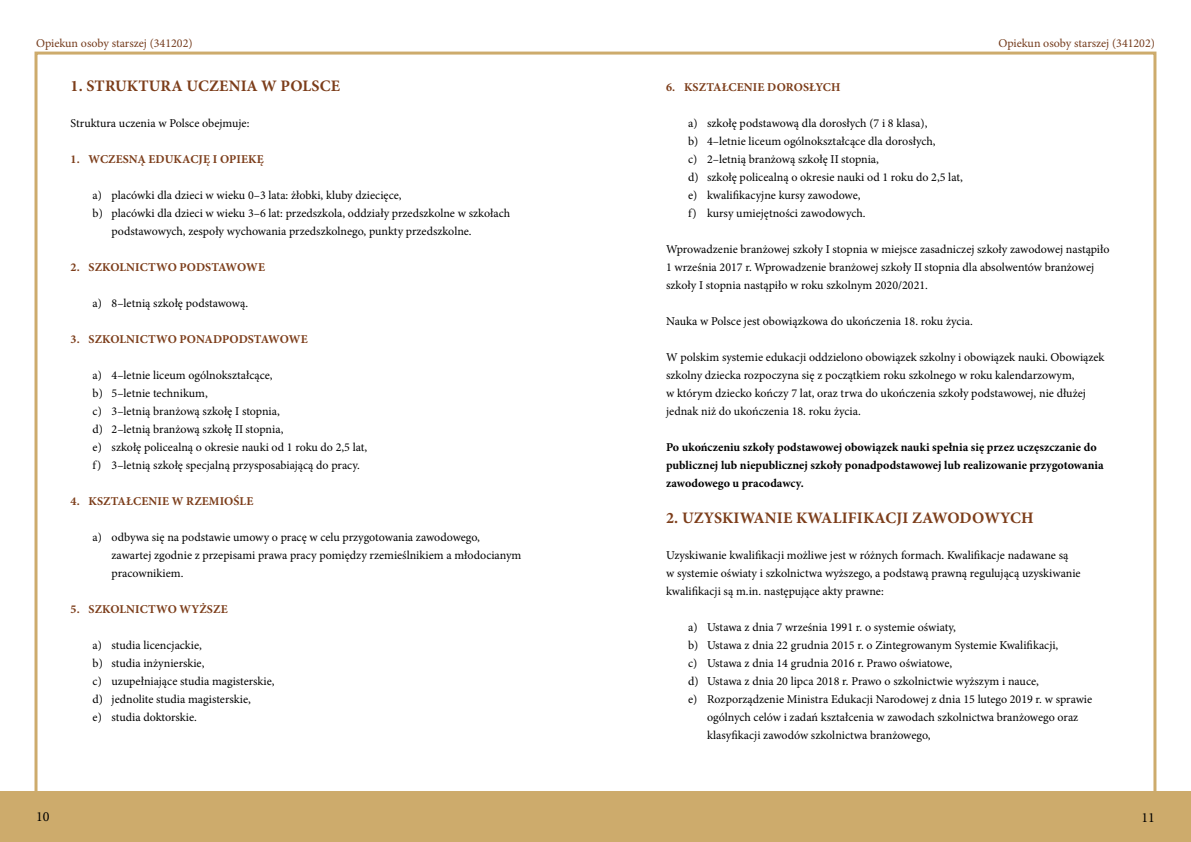
<style>
.page{position:relative;width:1191px;height:842px;background:#fff}
.page>*{position:absolute;margin:0;border:0;box-sizing:border-box;transform-origin:0 0}
.Nagłówek_16_pt{font:700 16px "Minion Pro";letter-spacing:.01em;color:#7c3d1a}
.t1{font:14px "Minion Pro";color:#000}
.Tekst_-_wyliczenie__bullet{font:12px/18px "Minion Pro";color:#000}
.tekst_główny{font:12px/18px "Minion Pro";color:#000}
.tekst_główny-2{font:700 12px/18px "Minion Pro";color:#000}
.Nagłówek_12_-_wyliczenie{font:700 12px "Minion Pro";letter-spacing:.01em;color:#7c3d1a}
.t2{font:12px "Minion Pro";color:#743b1c}
</style>
<div class="page">
<div style="left:595px;top:791px;width:596px;height:51px;background:#cdab6c"></div>
<div style="left:0;top:791px;width:595px;height:51px;background:#cdab6c"></div>
<p class="t2" style="left:36px;top:35px;width:158px">Opiekun osoby starszej (341202)</p>
<p class="t2" style="left:998px;top:35px;width:158px">Opiekun osoby starszej (341202)</p>
<h3 class="Nagłówek_16_pt" style="left:71px;top:75px;width:271px">1. STRUKTURA UCZENIA W POLSCE</h3>
<p class="tekst_główny" style="left:71px;top:114px;width:180px">Struktura uczenia w Polsce obejmuje:</p>
<h4 class="Nagłówek_12_-_wyliczenie" style="left:71px;top:151px;width:195px">1. WCZESNĄ EDUKACJĘ I OPIEKĘ</h4>
<p class="Tekst_-_wyliczenie__bullet" style="left:93px;top:186px;width:310px">a) placówki dla dzieci w wieku 0–3 lata: żłobki, kluby dziecięce,</p>
<p class="Tekst_-_wyliczenie__bullet" style="left:112px;top:204px;width:400px;text-indent:-19px">b) placówki dla dzieci w wieku 3–6 lat: przedszkola, oddziały przedszkolne w szkołach podstawowych, zespoły wychowania przedszkolnego, punkty przedszkolne.</p>
<h4 class="Nagłówek_12_-_wyliczenie" style="left:71px;top:259px;width:196px">2. SZKOLNICTWO PODSTAWOWE</h4>
<p class="Tekst_-_wyliczenie__bullet" style="left:93px;top:294px;width:157px">a) 8–letnią szkołę podstawową.</p>
<h4 class="Nagłówek_12_-_wyliczenie" style="left:71px;top:331px;width:238px">3. SZKOLNICTWO PONADPODSTAWOWE</h4>
<p class="Tekst_-_wyliczenie__bullet" style="left:93px;top:366px;width:181px">a) 4–letnie liceum ogólnokształcące,</p>
<p class="Tekst_-_wyliczenie__bullet" style="left:93px;top:384px;width:117px">b) 5–letnie technikum,</p>
<p class="Tekst_-_wyliczenie__bullet" style="left:93px;top:402px;width:189px">c) 3–letnią branżową szkołę I stopnia,</p>
<p class="Tekst_-_wyliczenie__bullet" style="left:93px;top:420px;width:192px">d) 2–letnią branżową szkołę II stopnia,</p>
<p class="Tekst_-_wyliczenie__bullet" style="left:93px;top:438px;width:276px">e) szkołę policealną o okresie nauki od 1 roku do 2,5 lat,</p>
<p class="Tekst_-_wyliczenie__bullet" style="left:93px;top:456px;width:269px">f) 3–letnią szkołę specjalną przysposabiającą do pracy.</p>
<h4 class="Nagłówek_12_-_wyliczenie" style="left:71px;top:493px;width:184px">4. KSZTAŁCENIE W RZEMIOŚLE</h4>
<p class="Tekst_-_wyliczenie__bullet" style="left:112px;top:528px;width:411px;text-indent:-19px">a) odbywa się na podstawie umowy o pracę w celu przygotowania zawodowego, zawartej zgodnie z przepisami prawa pracy pomiędzy rzemieślnikiem a młodocianym pracownikiem.</p>
<h4 class="Nagłówek_12_-_wyliczenie" style="left:71px;top:601px;width:159px">5. SZKOLNICTWO WYŻSZE</h4>
<p class="Tekst_-_wyliczenie__bullet" style="left:93px;top:636px;width:111px">a) studia licencjackie,</p>
<p class="Tekst_-_wyliczenie__bullet" style="left:93px;top:654px;width:113px">b) studia inżynierskie,</p>
<p class="Tekst_-_wyliczenie__bullet" style="left:93px;top:672px;width:183px">c) uzupełniające studia magisterskie,</p>
<p class="Tekst_-_wyliczenie__bullet" style="left:93px;top:690px;width:160px">d) jednolite studia magisterskie,</p>
<p class="Tekst_-_wyliczenie__bullet" style="left:93px;top:708px;width:106px">e) studia doktorskie.</p>
<h4 class="Nagłówek_12_-_wyliczenie" style="left:666px;top:79px;width:176px">6. KSZTAŁCENIE DOROSŁYCH</h4>
<p class="Tekst_-_wyliczenie__bullet" style="left:688px;top:114px;width:241px">a) szkołę podstawową dla dorosłych (7 i 8 klasa),</p>
<p class="Tekst_-_wyliczenie__bullet" style="left:688px;top:132px;width:249px">b) 4–letnie liceum ogólnokształcące dla dorosłych,</p>
<p class="Tekst_-_wyliczenie__bullet" style="left:688px;top:150px;width:192px">c) 2–letnią branżową szkołę II stopnia,</p>
<p class="Tekst_-_wyliczenie__bullet" style="left:688px;top:168px;width:276px">d) szkołę policealną o okresie nauki od 1 roku do 2,5 lat,</p>
<p class="Tekst_-_wyliczenie__bullet" style="left:688px;top:186px;width:174px">e) kwalifikacyjne kursy zawodowe,</p>
<p class="Tekst_-_wyliczenie__bullet" style="left:688px;top:204px;width:179px">f) kursy umiejętności zawodowych.</p>
<p class="tekst_główny" style="left:666px;top:240px;width:445px">Wprowadzenie branżowej szkoły I stopnia w miejsce zasadniczej szkoły zawodowej nastąpiło<br>1 września 2017 r. Wprowadzenie branżowej szkoły II stopnia dla absolwentów branżowej szkoły I stopnia nastąpiło w roku szkolnym 2020/2021.</p>
<p class="tekst_główny" style="left:666px;top:312px;width:308px">Nauka w Polsce jest obowiązkowa do ukończenia 18. roku życia.</p>
<p class="tekst_główny" style="left:666px;top:348px;width:440px">W polskim systemie edukacji oddzielono obowiązek szkolny i obowiązek nauki. Obowiązek szkolny dziecka rozpoczyna się z początkiem roku szkolnego w roku kalendarzowym,<br>w którym dziecko kończy 7 lat, oraz trwa do ukończenia szkoły podstawowej, nie dłużej jednak niż do ukończenia 18. roku życia.</p>
<p class="tekst_główny-2" style="left:666px;top:438px;width:439px">Po ukończeniu szkoły podstawowej obowiązek nauki spełnia się przez uczęszczanie do publicznej lub niepublicznej szkoły ponadpodstawowej lub realizowanie przygotowania zawodowego u pracodawcy.</p>
<h3 class="Nagłówek_16_pt" style="left:666px;top:507px;width:369px">2. UZYSKIWANIE KWALIFIKACJI ZAWODOWYCH</h3>
<p class="tekst_główny" style="left:666px;top:546px;width:416px">Uzyskiwanie kwalifikacji możliwe jest w różnych formach. Kwalifikacje nadawane są<br>w systemie oświaty i szkolnictwa wyższego, a podstawą prawną regulującą uzyskiwanie kwalifikacji są m.in. następujące akty prawne:</p>
<p class="Tekst_-_wyliczenie__bullet" style="left:688px;top:618px;width:269px">a) Ustawa z dnia 7 września 1991 r. o systemie oświaty,</p>
<p class="Tekst_-_wyliczenie__bullet" style="left:688px;top:636px;width:372px">b) Ustawa z dnia 22 grudnia 2015 r. o Zintegrowanym Systemie Kwalifikacji,</p>
<p class="Tekst_-_wyliczenie__bullet" style="left:688px;top:654px;width:265px">c) Ustawa z dnia 14 grudnia 2016 r. Prawo oświatowe,</p>
<p class="Tekst_-_wyliczenie__bullet" style="left:688px;top:672px;width:352px">d) Ustawa z dnia 20 lipca 2018 r. Prawo o szkolnictwie wyższym i nauce,</p>
<p class="Tekst_-_wyliczenie__bullet" style="left:707px;top:690px;width:387px;text-indent:-19px">e) Rozporządzenie Ministra Edukacji Narodowej z dnia 15 lutego 2019 r. w sprawie ogólnych celów i zadań kształcenia w zawodach szkolnictwa branżowego oraz klasyfikacji zawodów szkolnictwa branżowego,</p>
<p class="t1" style="left:36px;top:807px;width:15px">10</p>
<p class="t1" style="left:1141px;top:808px;width:15px">11</p>
</div>
